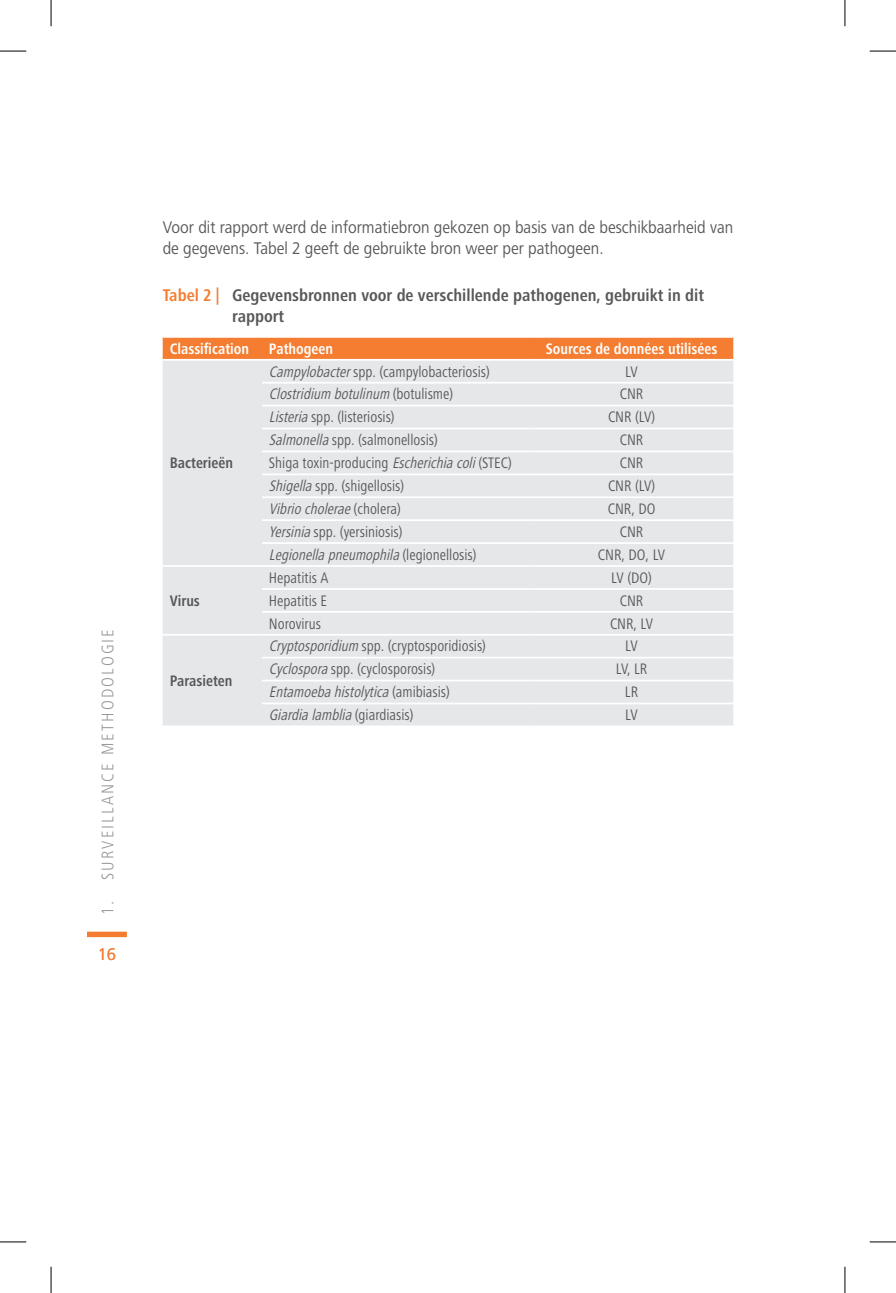
<style>
.page{position:relative;width:896px;height:1293px;background:#fff}
.page>*{position:absolute;margin:0;border:0;box-sizing:border-box;transform-origin:0 0}
.t1{font:17.5px/21px "Frutiger Next LT";color:#57585a;scale:.9 1}
.t2{font:700 condensed 17.5px/21px "Frutiger Next LT";color:#57585a}
.t3{font:300 condensed 17.5px "Frutiger Next LT";letter-spacing:.125em;color:#939598}
.t4{font:17.5px "Frutiger Next LT";color:#f47d31;scale:.96 1}
.t5{font:condensed 15.75px "Frutiger Next LT";color:#57585a;scale:.96 1}
.t6{font:italic condensed 15.75px "Frutiger Next LT";color:#57585a;scale:.96 1}
.t7{font:700 condensed 15.75px "Frutiger Next LT";color:#fff;scale:.96 1}
.t8{font:700 condensed 15.75px "Frutiger Next LT";color:#57585a;scale:.96 1}
.s1{color:#f47d31}
.s2{font-style:italic}
.s3{font-style:normal}
</style>
<div class="page">
<div style="left:87px;top:932px;width:40px;height:5px;background:#f47d31"></div>
<div style="left:163px;top:338px;width:570px;height:21px;background:#f47d31"></div>
<div style="left:163px;top:361px;width:570px;height:364px;background:#e6e7e9"></div>
<div style="left:262px;top:383px;width:471px;height:342px;background:#e6e7e9"></div>
<hr style="left:262px;top:405px;width:268px;height:1px;background:#fff">
<hr style="left:262px;top:428px;width:268px;height:1px;background:#fff">
<hr style="left:262px;top:450px;width:268px;height:2px;background:#fff">
<hr style="left:262px;top:473px;width:268px;height:2px;background:#fff">
<hr style="left:262px;top:496px;width:268px;height:2px;background:#fff">
<hr style="left:262px;top:519px;width:268px;height:2px;background:#fff">
<hr style="left:262px;top:542px;width:268px;height:2px;background:#fff">
<hr style="left:163px;top:565px;width:99px;height:2px;background:#fff">
<hr style="left:163px;top:634px;width:99px;height:1px;background:#fff">
<hr style="left:262px;top:565px;width:268px;height:2px;background:#fff">
<hr style="left:262px;top:588px;width:268px;height:2px;background:#fff">
<hr style="left:262px;top:611px;width:268px;height:2px;background:#fff">
<hr style="left:262px;top:634px;width:268px;height:1px;background:#fff">
<hr style="left:262px;top:657px;width:268px;height:1px;background:#fff">
<hr style="left:262px;top:680px;width:268px;height:1px;background:#fff">
<hr style="left:262px;top:702px;width:268px;height:2px;background:#fff">
<hr style="left:530px;top:405px;width:203px;height:1px;background:#fff">
<hr style="left:530px;top:428px;width:203px;height:1px;background:#fff">
<hr style="left:530px;top:450px;width:203px;height:2px;background:#fff">
<hr style="left:530px;top:565px;width:203px;height:2px;background:#fff">
<hr style="left:530px;top:588px;width:203px;height:2px;background:#fff">
<hr style="left:530px;top:611px;width:203px;height:2px;background:#fff">
<hr style="left:530px;top:680px;width:203px;height:1px;background:#fff">
<hr style="left:262px;top:382px;width:268px;height:1px;background:#fff">
<hr style="left:530px;top:382px;width:203px;height:1px;background:#fff">
<hr style="left:530px;top:473px;width:203px;height:2px;background:#fff">
<hr style="left:530px;top:496px;width:203px;height:2px;background:#fff">
<hr style="left:530px;top:519px;width:203px;height:2px;background:#fff">
<hr style="left:530px;top:542px;width:203px;height:2px;background:#fff">
<hr style="left:530px;top:634px;width:203px;height:1px;background:#fff">
<hr style="left:530px;top:657px;width:203px;height:1px;background:#fff">
<hr style="left:530px;top:702px;width:203px;height:2px;background:#fff">
<svg style="left:0;top:51px;width:26px;height:1px"></svg>
<svg style="left:870px;top:51px;width:26px;height:1px"></svg>
<svg style="left:0;top:1241px;width:26px;height:1px"></svg>
<svg style="left:870px;top:1241px;width:26px;height:1px"></svg>
<svg style="left:51px;top:0;width:1px;height:26px"></svg>
<svg style="left:51px;top:1266px;width:1px;height:27px"></svg>
<svg style="left:844px;top:0;width:1px;height:26px"></svg>
<svg style="left:844px;top:1266px;width:1px;height:27px"></svg>
<p class="t3" style="left:98px;top:915px;width:287px;rotate:-90deg">1. Survei llance methodologi e</p>
<p class="t4" style="left:98px;top:944px;width:20px">16</p>
<p class="t1" style="left:163px;top:217px;width:635px">Voor dit rapport werd de informatiebron gekozen op basis van de beschikbaarheid van de gegevens. Tabel 2 geeft de gebruikte bron weer per pathogeen.</p>
<p class="t2" style="left:232px;top:285px;width:473px;text-indent:-69px"><span class="s1">Tabel 2 |</span> Gegevensbronnen voor de verschillende pathogenen, gebruikt in dit rapport</p>
<p class="t7" style="left:170px;top:340px;width:84px">Classification</p>
<p class="t7" style="left:269px;top:340px;width:68px">Pathogeen</p>
<p class="t7" style="left:546px;top:340px;width:180px">Sources de données utilisées</p>
<p class="t8" style="left:170px;top:454px;width:68px">Bacterieën</p>
<p class="t8" style="left:170px;top:591px;width:33px">Virus</p>
<p class="t8" style="left:170px;top:672px;width:67px">Parasieten</p>
<p class="t5" style="left:269px;top:363px;width:232px"><span class="s2">Campylobacter</span>spp. (campylobacteriosis)</p>
<p class="t5" style="left:625px;top:363px;width:15px">LV</p>
<p class="t6" style="left:269px;top:385px;width:193px">Clostridium botulinum <span class="s3">( b o t u l i s m e )</span></p>
<p class="t5" style="left:620px;top:385px;width:9px">CNR</p>
<p class="t5" style="left:269px;top:408px;width:132px"><span class="s2">Listeria</span>spp. (listeriosis)</p>
<p class="t5" style="left:608px;top:408px;width:51px">CNR (LV)</p>
<p class="t5" style="left:269px;top:431px;width:177px"><span class="s2">Salmonella</span>spp. (salmonellosis)</p>
<p class="t5" style="left:620px;top:431px;width:9px">CNR</p>
<p class="t5" style="left:269px;top:454px;width:230px">Shiga toxin-producing <span class="s2">Escherichiacoli</span>(STEC</p>
<p class="t5" style="left:508px;top:454px;width:5px">)</p>
<p class="t5" style="left:620px;top:454px;width:9px">CNR</p>
<p class="t5" style="left:269px;top:477px;width:142px"><span class="s2">Shigella</span>spp. (shigellosis)</p>
<p class="t5" style="left:608px;top:477px;width:51px">CNR (LV)</p>
<p class="t6" style="left:269px;top:500px;width:139px">Vibriocholerae<span class="s3">( c h o l e r a )</span></p>
<p class="t5" style="left:608px;top:500px;width:41px">CNR , DO</p>
<p class="t5" style="left:269px;top:523px;width:141px"><span class="s2">Yersinia</span>spp. (yersiniosis)</p>
<p class="t5" style="left:620px;top:523px;width:9px">CNR</p>
<p class="t6" style="left:269px;top:546px;width:218px">Legionellapneumophila<span class="s3">( l e g i o n e l l o s i s )</span></p>
<p class="t5" style="left:598px;top:546px;width:72px">CNR, DO, LV</p>
<p class="t5" style="left:269px;top:569px;width:63px">H epatitis A</p>
<p class="t5" style="left:611px;top:569px;width:44px">LV (DO)</p>
<p class="t5" style="left:269px;top:592px;width:60px">H epatitis E</p>
<p class="t5" style="left:620px;top:592px;width:9px">CNR</p>
<p class="t5" style="left:269px;top:614px;width:56px">N orovirus</p>
<p class="t5" style="left:610px;top:614px;width:46px">CNR , LV</p>
<p class="t5" style="left:269px;top:637px;width:228px"><span class="s2">Cryptosporidium</span> spp. (cryptosporidiosis)</p>
<p class="t5" style="left:625px;top:637px;width:15px">LV</p>
<p class="t5" style="left:269px;top:660px;width:175px"><span class="s2">Cyclospora</span>spp. (cyclosporosis)</p>
<p class="t5" style="left:616px;top:660px;width:27px">LV, LR</p>
<p class="t6" style="left:269px;top:683px;width:190px">Entamoebahistolytica<span class="s3">( a m i b i a s i s )</span></p>
<p class="t5" style="left:625px;top:683px;width:8px">LR</p>
<p class="t6" style="left:269px;top:706px;width:152px">Giardialamblia<span class="s3">(giardiasis)</span></p>
<p class="t5" style="left:625px;top:706px;width:15px">LV</p>
</div>
